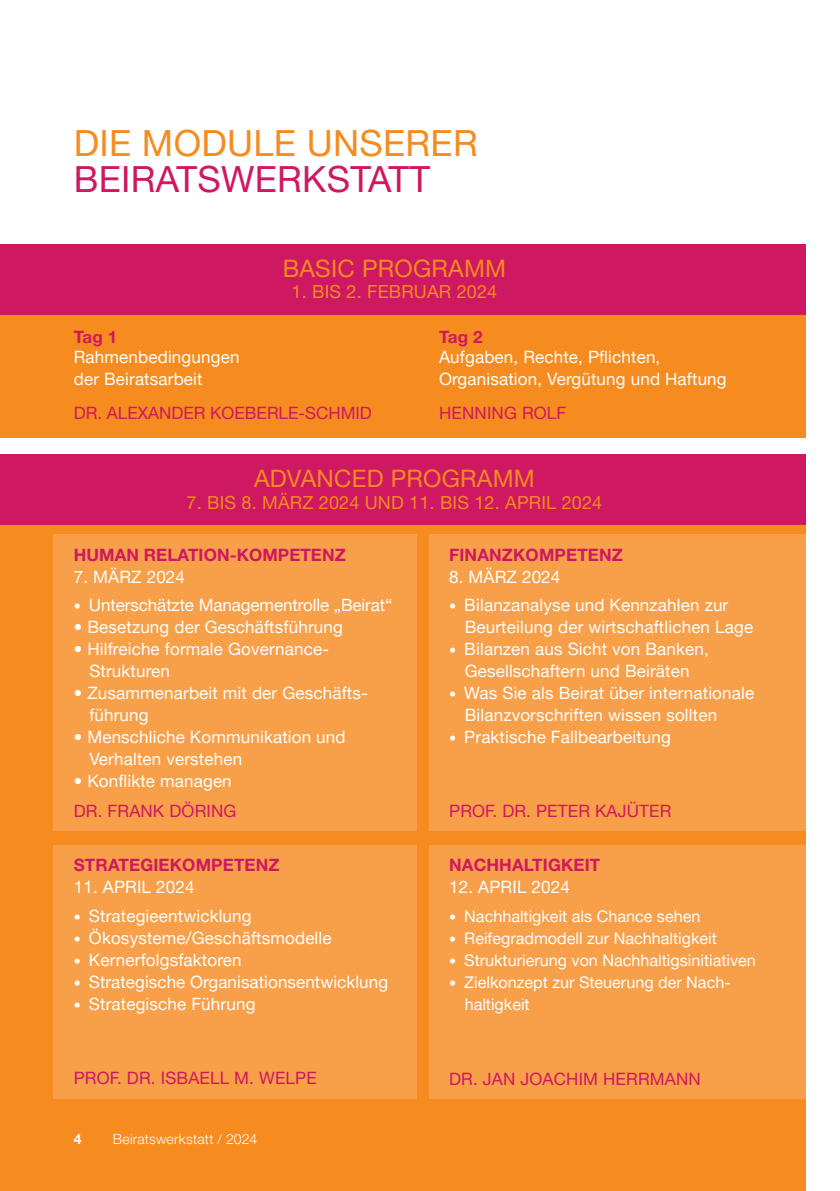
<style>
.page{position:relative;width:840px;height:1191px;background:#fff}
.page>*{position:absolute;margin:0;border:0;box-sizing:border-box;transform-origin:0 0}
.t1{font:36px "Helvetica Neue LT Pro";letter-spacing:.01em;color:#f68b1f}
.t2{font:36px "Helvetica Neue LT Pro";letter-spacing:.01em;color:#ce1861}
.t3{font:24px "Helvetica Neue LT Pro";letter-spacing:.01em;color:#f68b1f}
.t4{font:18px "Helvetica Neue LT Pro";letter-spacing:.01em;color:#f68b1f}
.t5{font:17px/22px "Helvetica Neue LT Pro";letter-spacing:.01em;color:#fff}
.t6{font:17px "Helvetica Neue LT Pro";letter-spacing:.01em;color:#ce1861}
.t7{font:700 17px "Helvetica Neue LT Pro";letter-spacing:.01em;color:#ce1861}
.t8{font:16px/22px "Helvetica Neue LT Pro";color:#fff}
.t9{font:300 14px "Helvetica Neue LT Pro";letter-spacing:.015em;color:#fff}
.t10{font:700 14px "Helvetica Neue LT Pro";color:#fff}
.s1{font-size:14px}
</style>
<div class="page">
<div style="left:0;top:521px;width:805px;height:670px;background:#f68b1f"></div>
<div style="left:0;top:308px;width:805px;height:130px;background:#f68b1f"></div>
<div style="left:0;top:244px;width:805px;height:70px;background:#ce1861"></div>
<div style="left:53px;top:534px;width:363px;height:297px;background:#f89f49"></div>
<div style="left:0;top:454px;width:805px;height:70px;background:#ce1861"></div>
<div style="left:429px;top:534px;width:376px;height:297px;background:#f89f49"></div>
<div style="left:53px;top:845px;width:363px;height:253px;background:#f89f49"></div>
<div style="left:429px;top:845px;width:376px;height:253px;background:#f89f49"></div>
<h1 class="t1" style="left:74px;top:121px;width:405px">DIE MODULE UNSERER</h1>
<h1 class="t2" style="left:74px;top:157px;width:358px">BEIRATSWERKSTATT</h1>
<h2 class="t3" style="left:282px;top:253px;width:225px">BASIC PROGRAMM</h2>
<p class="t4" style="left:291px;top:281px;width:207px">1. BIS 2. FEBRUAR 2024</p>
<p class="t7" style="left:74px;top:326px;width:45px">Tag 1</p>
<p class="t7" style="left:439px;top:326px;width:45px">Tag 2</p>
<p class="t5" style="left:74px;top:345px;width:167px">Rahmenbedingungen</p>
<p class="t5" style="left:439px;top:345px;width:223px">Aufgaben, Rechte, Pflichten,</p>
<p class="t5" style="left:74px;top:367px;width:130px">der Beiratsarbeit</p>
<p class="t5" style="left:439px;top:367px;width:289px">Organisation, Vergütung und Haftung</p>
<p class="t6" style="left:74px;top:402px;width:299px">DR. ALEXANDER KOEBERLE-SCHMID</p>
<p class="t6" style="left:439px;top:402px;width:129px">HENNING ROLF</p>
<h2 class="t3" style="left:254px;top:464px;width:282px">ADVANCED PROGRAMM</h2>
<p class="t4" style="left:186px;top:491px;width:417px">7. BIS 8. MÄRZ 2024 UND 11. BIS 12. APRIL 2024</p>
<p class="t7" style="left:74px;top:544px;width:273px">HUMAN RELATION-KOMPETENZ</p>
<p class="t5" style="left:74px;top:565px;width:113px">7. MÄRZ 2024</p>
<p class="t5" style="left:74px;top:594px;width:320px"><span class="s1">•</span> Unterschätzte Managementrolle „Beirat“</p>
<p class="t5" style="left:74px;top:616px;width:270px">• Besetzung der Geschäftsführung</p>
<p class="t5" style="left:89px;top:638px;width:241px;text-indent:-16px">• Hilfreiche formale Governance-<br>Strukturen</p>
<p class="t5" style="left:89px;top:682px;width:280px;text-indent:-16px">• Zusammenarbeit mit der Geschäfts&shy;führung</p>
<p class="t5" style="left:89px;top:726px;width:258px;text-indent:-16px">• Menschliche Kommunikation und<br>Verhalten verstehen</p>
<p class="t5" style="left:74px;top:770px;width:159px">• Konflikte managen</p>
<p class="t6" style="left:74px;top:800px;width:164px">DR. FRANK DÖRING</p>
<p class="t7" style="left:449px;top:544px;width:175px">FINANZKOMPETENZ</p>
<p class="t5" style="left:449px;top:565px;width:113px">8. MÄRZ 2024</p>
<p class="t5" style="left:464px;top:594px;width:290px;text-indent:-16px"><span class="s1">•</span> Bilanzanalyse und Kennzahlen zur<br>Beurteilung der wirtschaftlichen Lage</p>
<p class="t5" style="left:449px;top:638px;width:261px;text-align:center"><span class="s1">•</span> Bilanzen aus Sicht von Banken,<br>Gesellschaftern und Beiräten</p>
<p class="t5" style="left:464px;top:682px;width:291px;text-indent:-16px"><span class="s1">•</span> Was Sie als Beirat über internationale<br>Bilanzvorschriften wissen sollten</p>
<p class="t5" style="left:449px;top:726px;width:223px"><span class="s1">•</span> Praktische Fallbearbeitung</p>
<p class="t6" style="left:449px;top:801px;width:224px">PROF. DR. PETER KAJÜTER</p>
<p class="t7" style="left:74px;top:854px;width:207px">STRATEGIEKOMPETENZ</p>
<p class="t5" style="left:74px;top:876px;width:122px">11. APRIL 2024</p>
<p class="t5" style="left:74px;top:904px;width:179px"><span class="s1">•</span> Strategieentwicklung</p>
<p class="t5" style="left:74px;top:926px;width:259px"><span class="s1">•</span> Ökosysteme/Geschäftsmodelle</p>
<p class="t5" style="left:74px;top:948px;width:169px"><span class="s1">•</span> Kernerfolgsfaktoren</p>
<p class="t5" style="left:74px;top:970px;width:315px"><span class="s1">•</span> Strategische Organisationsentwicklung</p>
<p class="t5" style="left:74px;top:992px;width:183px"><span class="s1">•</span> Strategische Führung</p>
<p class="t6" style="left:74px;top:1067px;width:244px">PROF. DR. ISBAELL M. WELPE</p>
<p class="t10" style="left:74px;top:1130px;width:9px">4</p>
<p class="t9" style="left:113px;top:1130px;width:146px">Beiratswerkstatt / 2024</p>
<p class="t7" style="left:449px;top:854px;width:153px">NACHHALTIGKEIT</p>
<p class="t5" style="left:449px;top:876px;width:122px">12. APRIL 2024</p>
<p class="t8" style="left:449px;top:904px;width:253px"><span class="s1">•</span> Nachhaltigkeit als Chance sehen</p>
<p class="t8" style="left:449px;top:926px;width:269px"><span class="s1">•</span> Reifegradmodell zur Nachhaltigkeit</p>
<p class="t8" style="left:449px;top:948px;width:308px"><span class="s1">•</span> Strukturierung von Nachhaltigsinitiativen</p>
<p class="t8" style="left:464px;top:970px;width:267px;text-indent:-16px"><span class="s1">•</span> Zielkonzept zur Steuerung der Nach&shy;haltigkeit</p>
<p class="t6" style="left:449px;top:1068px;width:253px">DR. JAN JOACHIM HERRMANN</p>
</div>
